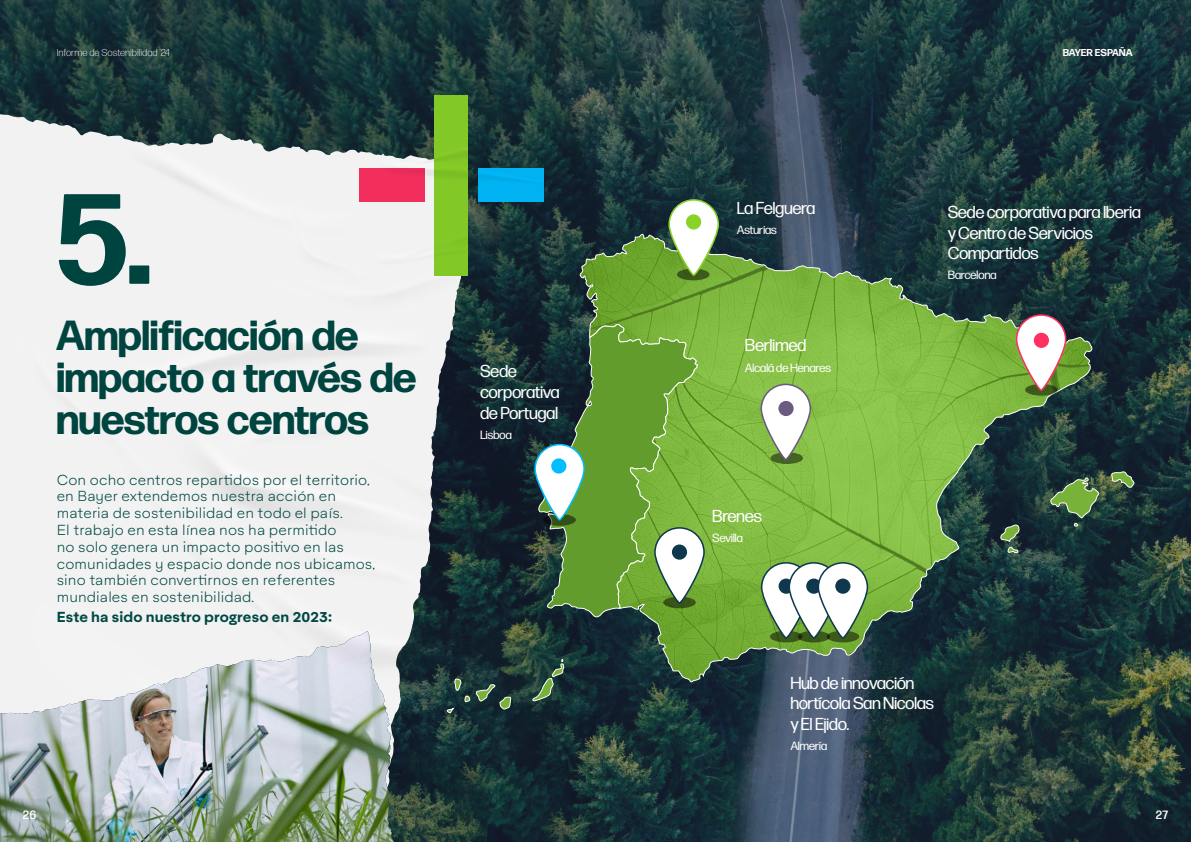
<style>
.page{position:relative;width:1191px;height:842px;background:#fff}
.page>*{position:absolute;margin:0;border:0;box-sizing:border-box;transform-origin:0 0}
.t1{font:700 128px "Forma DJR Banner";color:#004843}
.t2{font:700 42px/42px "Forma DJR Banner";letter-spacing:.01em;color:#004843}
.t3{font:17.3px/20.7px "Forma DJR Banner";letter-spacing:.01em;color:#fff}
.t4{font:14px/16.8px "Aktifo A Light";letter-spacing:.01em;color:#004843}
.t5{font:14px "Aktifo A Bold";letter-spacing:.01em;color:#004843}
.t6{font:12px "Forma DJR Banner";letter-spacing:.01em;color:#fff}
.t7{font:500 12px "Forma DJR Text";color:#fff}
.t8{font:300 10px "Forma DJR Text";color:#fff}
.t9{font:700 10px "Forma DJR Text";color:#fff}
</style>
<div class="page">
<img style="left:595px;top:0;width:596px;height:842px">
<img style="left:0;top:0;width:595px;height:842px">
<svg style="left:537px;top:323px;width:41px;height:294px;background:#284435"></svg>
<svg style="left:446px;top:678px;width:65px;height:35px;background:#2d4841"></svg>
<svg style="left:532px;top:659px;width:33px;height:43px"></svg>
<svg style="left:1092px;top:478px;width:7px;height:48px"></svg>
<svg style="left:1111px;top:471px;width:23px;height:17px"></svg>
<svg style="left:578px;top:231px;width:514px;height:452px;background:#57833e"></svg>
<svg style="left:1025px;top:384px;width:32px;height:12px"></svg>
<svg style="left:1016px;top:315px;width:49px;height:75px"></svg>
<div style="left:1015px;top:314px;width:51px;height:77px;border:2px solid #ff3162;border-radius:25px"></div>
<div style="left:1033px;top:333px;width:16px;height:15px;background:#ff3061;border-radius:50%"></div>
<div style="left:677px;top:269px;width:32px;height:11px;background:#3c591b;border-radius:50%"></div>
<svg style="left:669px;top:200px;width:49px;height:75px"></svg>
<div style="left:668px;top:199px;width:51px;height:77px;border:2px solid #8ad429;border-radius:25px"></div>
<div style="left:686px;top:214px;width:15px;height:16px;background:#89d329;border-radius:50%"></div>
<div style="left:770px;top:631px;width:32px;height:11px;background:#3b581a;border-radius:50%"></div>
<svg style="left:761px;top:563px;width:49px;height:75px"></svg>
<div style="left:761px;top:562px;width:50px;height:77px;border:2px solid #0f384f;border-radius:25px"></div>
<div style="left:778px;top:579px;width:15px;height:15px;background:#0f384f;border-radius:50%"></div>
<svg style="left:797px;top:631px;width:33px;height:11px"></svg>
<svg style="left:789px;top:563px;width:49px;height:75px"></svg>
<div style="left:788px;top:562px;width:51px;height:77px;border:2px solid #0f384f;border-radius:25px"></div>
<div style="left:806px;top:579px;width:15px;height:15px;background:#0f384f;border-radius:50%"></div>
<div style="left:663px;top:597px;width:32px;height:11px;background:#385617;border-radius:50%"></div>
<svg style="left:655px;top:528px;width:49px;height:75px"></svg>
<div style="left:654px;top:527px;width:51px;height:77px;border:2px solid #0f384f;border-radius:25px"></div>
<div style="left:672px;top:544px;width:15px;height:16px;background:#0f384f;border-radius:50%"></div>
<svg style="left:543px;top:514px;width:33px;height:12px"></svg>
<svg style="left:535px;top:445px;width:49px;height:75px"></svg>
<div style="left:534px;top:444px;width:51px;height:76px;border:2px solid #00bdff;border-radius:25px"></div>
<div style="left:551px;top:458px;width:15px;height:16px;background:#00bdff;border-radius:50%"></div>
<div style="left:770px;top:452px;width:33px;height:12px;background:#466425;border-radius:50%"></div>
<svg style="left:761px;top:384px;width:49px;height:75px"></svg>
<div style="left:760px;top:384px;width:51px;height:76px;border:2px solid #6c5b81;border-radius:25px"></div>
<div style="left:778px;top:401px;width:15px;height:15px;background:#6c5b81;border-radius:50%"></div>
<svg style="left:826px;top:631px;width:33px;height:11px"></svg>
<svg style="left:818px;top:563px;width:49px;height:75px"></svg>
<div style="left:817px;top:562px;width:51px;height:77px;border:2px solid #0f384f;border-radius:25px"></div>
<div style="left:835px;top:579px;width:15px;height:15px;background:#0f384f;border-radius:50%"></div>
<p class="t8" style="left:57px;top:46px;width:115px">Informe de Sostenibilidad ‘24</p>
<p class="t9" style="left:1062px;top:45px;width:71px">BAYER ESPAÑA</p>
<h1 class="t1" style="left:57px;top:144px;width:95px">5.</h1>
<h2 class="t2" style="left:57px;top:311px;width:361px">Amplificación de impacto a través de nuestros centros</h2>
<p class="t4" style="left:57px;top:471px;width:320px">Con ocho centros repartidos por el territorio, en Bayer extendemos nuestra acción en materia de sostenibilidad en todo el país.<br>El trabajo en esta línea nos ha permitido<br>no solo genera un impacto positivo en las comunidades y espacio donde nos ubicamos, sino también convertirnos en referentes mundiales en sostenibilidad.</p>
<p class="t5" style="left:57px;top:607px;width:277px">Este ha sido nuestro progreso en 2023:</p>
<p class="t3" style="left:480px;top:360px;width:80px">Sede corporativa de Portugal</p>
<p class="t6" style="left:480px;top:426px;width:33px">Lisboa</p>
<p class="t3" style="left:737px;top:197px;width:79px">La Felguera</p>
<p class="t6" style="left:737px;top:222px;width:41px">Asturias</p>
<p class="t3" style="left:745px;top:334px;width:62px">Berlimed</p>
<p class="t6" style="left:745px;top:359px;width:87px">Alcalá de Henares</p>
<p class="t3" style="left:948px;top:201px;width:194px">Sede corporativa para Iberia y Centro de Servicios<br>Compartidos</p>
<p class="t6" style="left:948px;top:267px;width:50px">Barcelona</p>
<p class="t3" style="left:712px;top:504px;width:51px">Brenes</p>
<p class="t6" style="left:712px;top:530px;width:32px">Sevilla</p>
<p class="t3" style="left:790px;top:671px;width:145px">Hub de innovación hortícola San Nicolas y El Ejido.</p>
<p class="t6" style="left:790px;top:738px;width:38px">Almería</p>
<p class="t7" style="left:23px;top:806px;width:15px">26</p>
<p class="t7" style="left:1155px;top:806px;width:14px">27</p>
</div>
